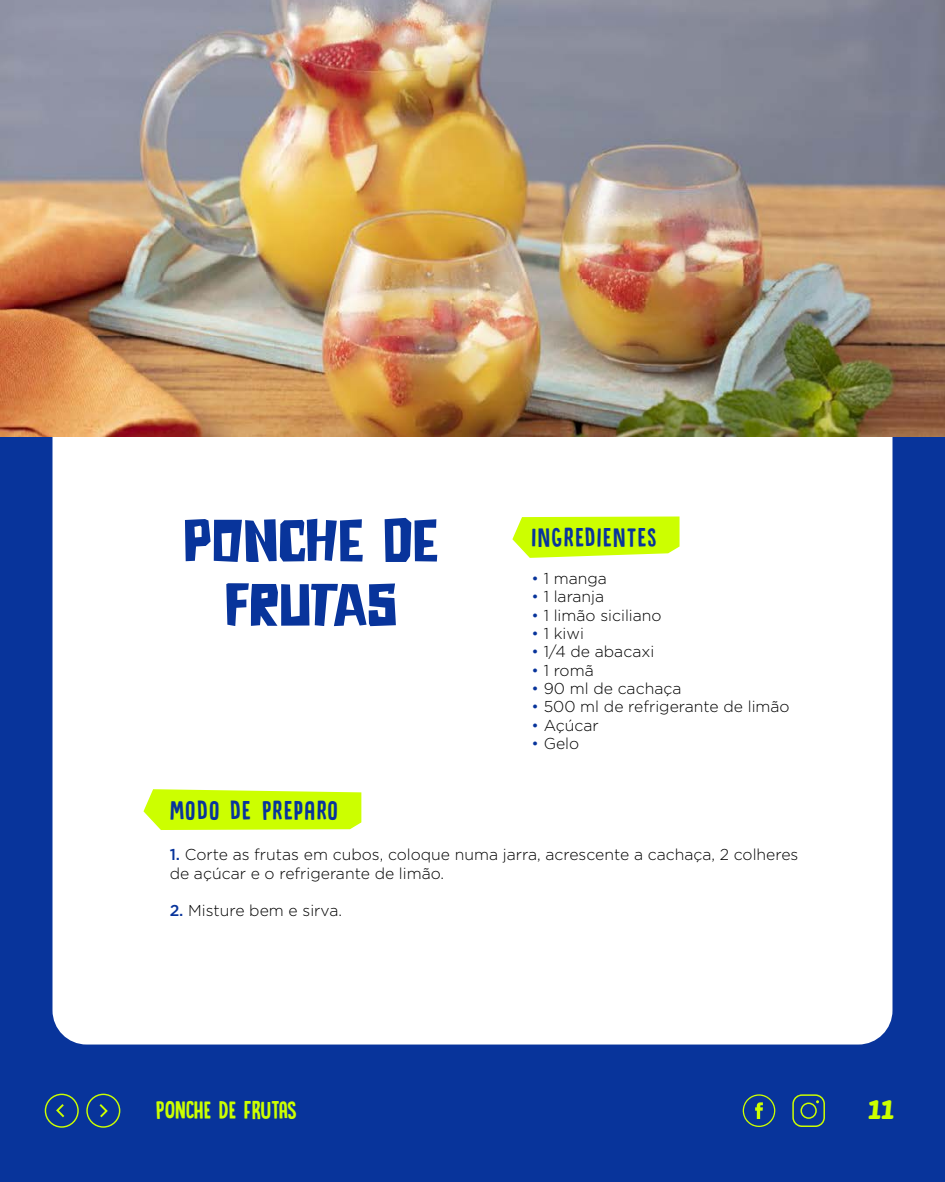
<style>
.page{position:relative;width:945px;height:1182px;background:#fff}
.page>*{position:absolute;margin:0;border:0;box-sizing:border-box;transform-origin:0 0}
.t1{font:53.38px/64px "DK Astromonkey";color:#08349b;text-align:center}
.t2{font:28px "DK Canoodle";letter-spacing:.05em;color:#08349b}
.t3{font:26.25px "DK Canoodle";color:#cf0}
.t4{font:700 26.25px "Market";color:#cf0}
.t5{font:300 15.75px/18.4px "Gotham";color:#000}
.s1{color:#08349b}
.s2{font-weight:500;color:#08349b}
</style>
<div class="page">
<div style="left:0;top:436px;width:945px;height:613px;background:#08349b"></div>
<div style="left:52px;top:48px;width:840px;height:996px;background:#fff;border-radius:34px"></div>
<img style="left:0;top:0;width:945px;height:436px">
<svg style="left:512px;top:516px;width:168px;height:42px"></svg>
<svg style="left:144px;top:789px;width:217px;height:40px"></svg>
<div style="left:0;top:1049px;width:945px;height:132px;background:#08349b"></div>
<svg style="left:86px;top:1093px;width:34px;height:34px"></svg>
<svg style="left:45px;top:1093px;width:34px;height:34px"></svg>
<svg style="left:792px;top:1094px;width:33px;height:32px"></svg>
<svg style="left:743px;top:1092px;width:33px;height:34px"></svg>
<h1 class="t1" style="left:183px;top:507px;width:257px">PONCHE DE<br>FRUTAS</h1>
<h2 class="t2" style="left:532px;top:523px;width:127px">INGREDIENTES</h2>
<p class="t5" style="left:532px;top:568px;width:77px"><span class="s1">•</span> 1 manga</p>
<p class="t5" style="left:532px;top:587px;width:74px"><span class="s1">•</span> 1 laranja</p>
<p class="t5" style="left:532px;top:605px;width:132px"><span class="s1">•</span> 1 limão siciliano</p>
<p class="t5" style="left:532px;top:623px;width:54px"><span class="s1">•</span> 1 kiwi</p>
<p class="t5" style="left:532px;top:642px;width:124px"><span class="s1">•</span> 1/4 de abacaxi</p>
<p class="t5" style="left:532px;top:660px;width:64px"><span class="s1">•</span> 1 romã</p>
<p class="t5" style="left:532px;top:678px;width:151px"><span class="s1">•</span> 90 ml de cachaça</p>
<p class="t5" style="left:532px;top:697px;width:260px"><span class="s1">•</span> 500 ml de refrigerante de limão</p>
<p class="t5" style="left:532px;top:715px;width:69px"><span class="s1">•</span> Açúcar</p>
<p class="t5" style="left:532px;top:734px;width:49px"><span class="s1">•</span> Gelo</p>
<h2 class="t2" style="left:170px;top:796px;width:170px">MODO DE PREPARO</h2>
<p class="t5" style="left:170px;top:845px;width:630px"><span class="s2">1.</span> Corte as frutas em cubos, coloque numa jarra, acrescente a cachaça, 2 colheres de açúcar e o refrigerante de limão.</p>
<p class="t5" style="left:170px;top:900px;width:174px"><span class="s2">2.</span> Misture bem e sirva.</p>
<h3 class="t3" style="left:156px;top:1096px;width:143px">PONCHE DE FRUTAS</h3>
<h3 class="t4" style="left:868px;top:1093px;width:27px">11</h3>
</div>
